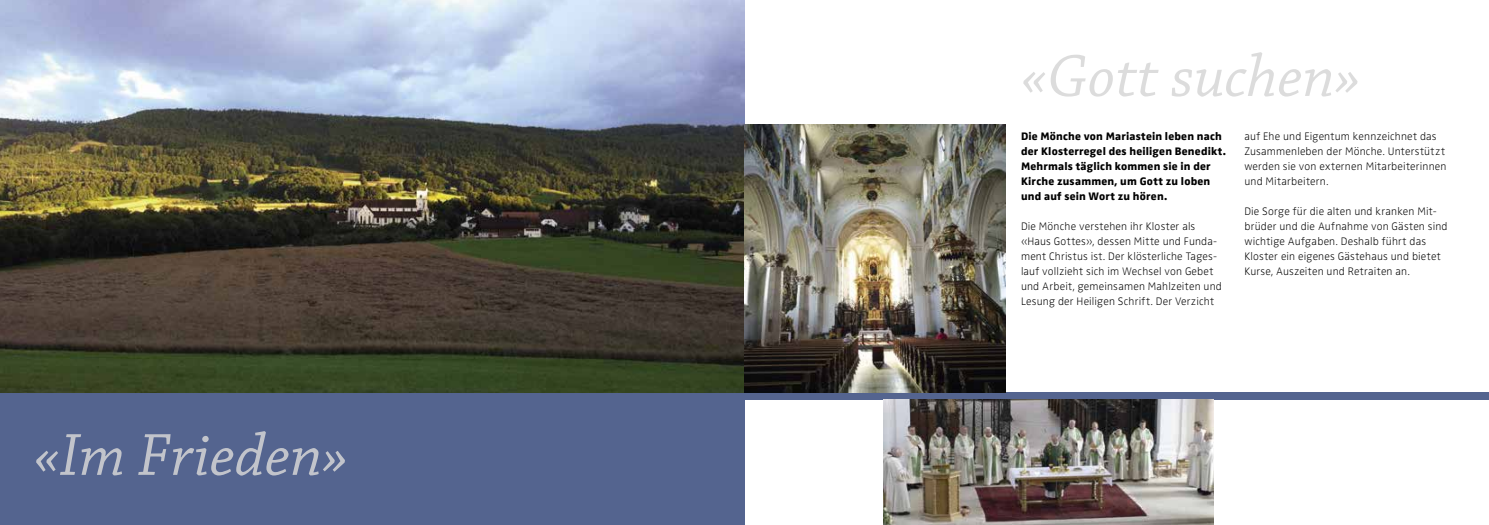
<style>
.page{position:relative;width:1489px;height:525px;background:#fff}
.page>*{position:absolute;margin:0;border:0;box-sizing:border-box;transform-origin:0 0}
.t1{font:italic 62.5px "Chaparral Pro";color:#d6d6d6}
.t2{font:11.25px/15px "Zwo w 1";letter-spacing:.015em;color:#000}
.t3{font:800 11.25px/15px "Zwo";letter-spacing:.02em;color:#000}
</style>
<div class="page">
<div style="left:744px;top:392px;width:744px;height:8px;background:#54648f"></div>
<div style="left:0;top:392px;width:744px;height:132px;background:#54648f"></div>
<img style="left:0;top:0;width:744px;height:392px">
<img style="left:883px;top:400px;width:330px;height:124px">
<img style="left:744px;top:124px;width:261px;height:268px">
<h1 class="t1" style="left:34px;top:420px;width:316px">«Im Frieden»</h1>
<h1 class="t1" style="left:1020px;top:42px;width:342px">«Gott suchen»</h1>
<p class="t3" style="left:1020px;top:129px;width:206px">Die Mönche von Mariastein leben nach der Klosterregel des heiligen Benedikt.<br>Mehrmals täglich kommen sie in der Kirche zusammen, um Gott zu loben und auf sein Wort zu hören.</p>
<p class="t2" style="left:1020px;top:219px;width:202px">Die Mönche verstehen ihr Kloster als «Haus Gottes», dessen Mitte und Funda&shy;ment Christus ist. Der klösterliche Tages&shy;lauf vollzieht sich im Wechsel von Gebet und Arbeit, gemeinsamen Mahlzeiten und Lesung der Heiligen Schrift. Der Verzicht</p>
<p class="t2" style="left:1244px;top:128px;width:204px">auf Ehe und Eigentum kennzeichnet das Zusammenleben der Mönche. Unterstützt werden sie von externen Mitarbeiterinnen und Mitarbeitern.</p>
<p class="t2" style="left:1244px;top:203px;width:205px">Die Sorge für die alten und kranken Mit&shy;brüder und die Aufnahme von Gästen sind wichtige Aufgaben. Deshalb führt das Kloster ein eigenes Gästehaus und bietet Kurse, Auszeiten und Retraiten an.</p>
</div>
